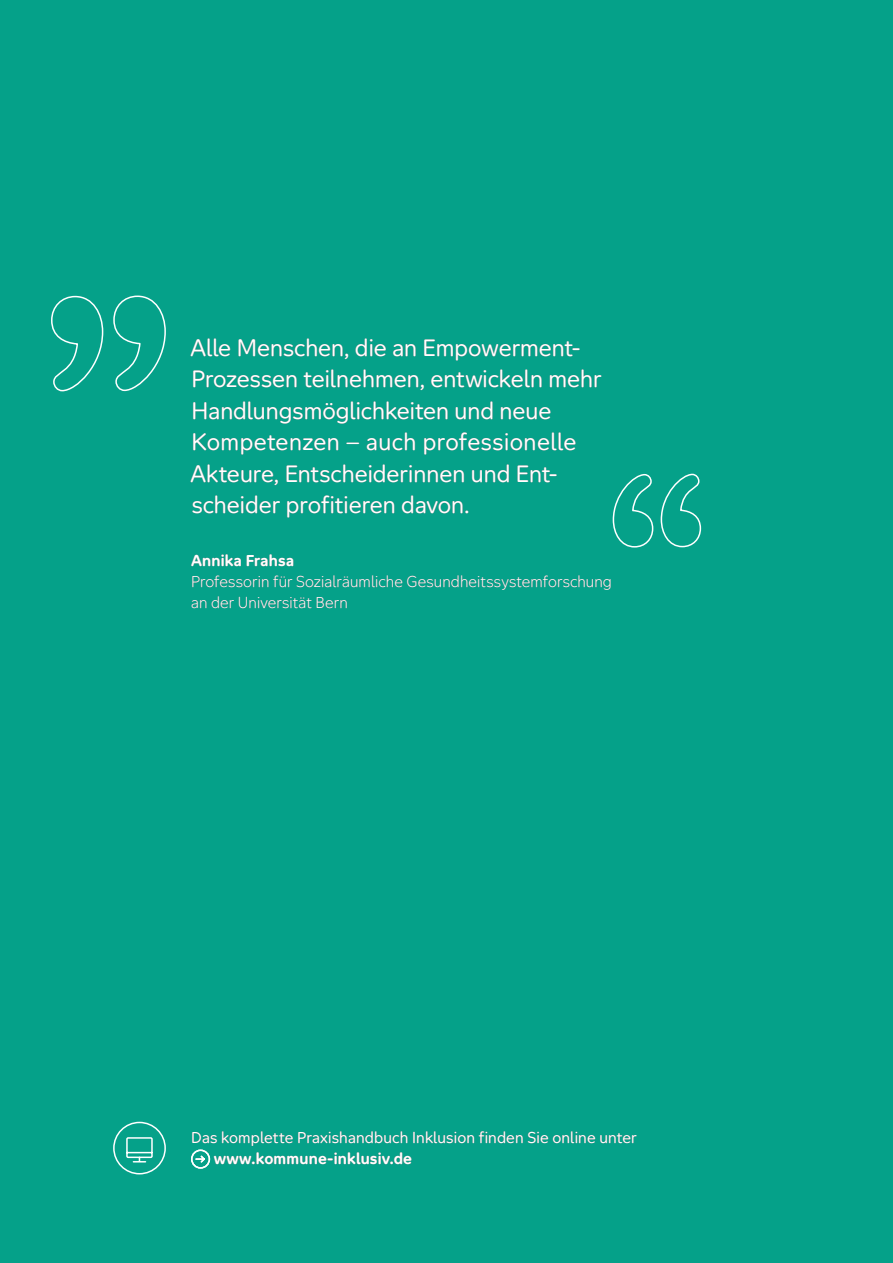
<style>
.page{position:relative;width:893px;height:1263px;background:#05a189}
.page>*{position:absolute;margin:0;border:0;box-sizing:border-box;transform-origin:0 0}
.t1{font:22.5px/31.5px "Aktion Mensch";color:#fff}
.t2{font:300 15px/21px "Aktion Mensch";letter-spacing:.01em;color:#fff}
.t3{font:15px "Aktion Mensch";letter-spacing:.01em;color:#fff}
.t4{font:700 15px "Aktion Mensch";letter-spacing:.015em;color:#fff}
</style>
<div class="page">
<div style="left:113px;top:1122px;width:53px;height:52px;border:2px solid #fff;border-radius:50%"></div>
<svg style="left:126px;top:1137px;width:27px;height:26px"></svg>
<svg style="left:51px;top:295px;width:115px;height:97px"></svg>
<svg style="left:612px;top:473px;width:90px;height:75px"></svg>
<div style="left:191px;top:1149px;width:19px;height:20px;border:2px solid #fff;border-radius:50%"></div>
<svg style="left:195px;top:1155px;width:10px;height:8px"></svg>
<p class="t1" style="left:191px;top:331px;width:413px">Alle Menschen, die an Empowerment-Prozessen teilnehmen, entwickeln mehr Handlungsmöglichkeiten und neue Kompetenzen – auch professionelle Akteure, Entscheiderinnen und Ent&shy;scheider profitieren davon.</p>
<p class="t4" style="left:191px;top:550px;width:104px">Annika Frahsa</p>
<p class="t2" style="left:191px;top:571px;width:422px">Professorin für Sozialräumliche Gesundheitssystemforschung an der Universität Bern</p>
<p class="t3" style="left:191px;top:1127px;width:447px">Das komplette Praxishandbuch Inklusion finden Sie online unter</p>
<p class="t4" style="left:214px;top:1149px;width:200px">www.kommune-inklusiv.de</p>
</div>
